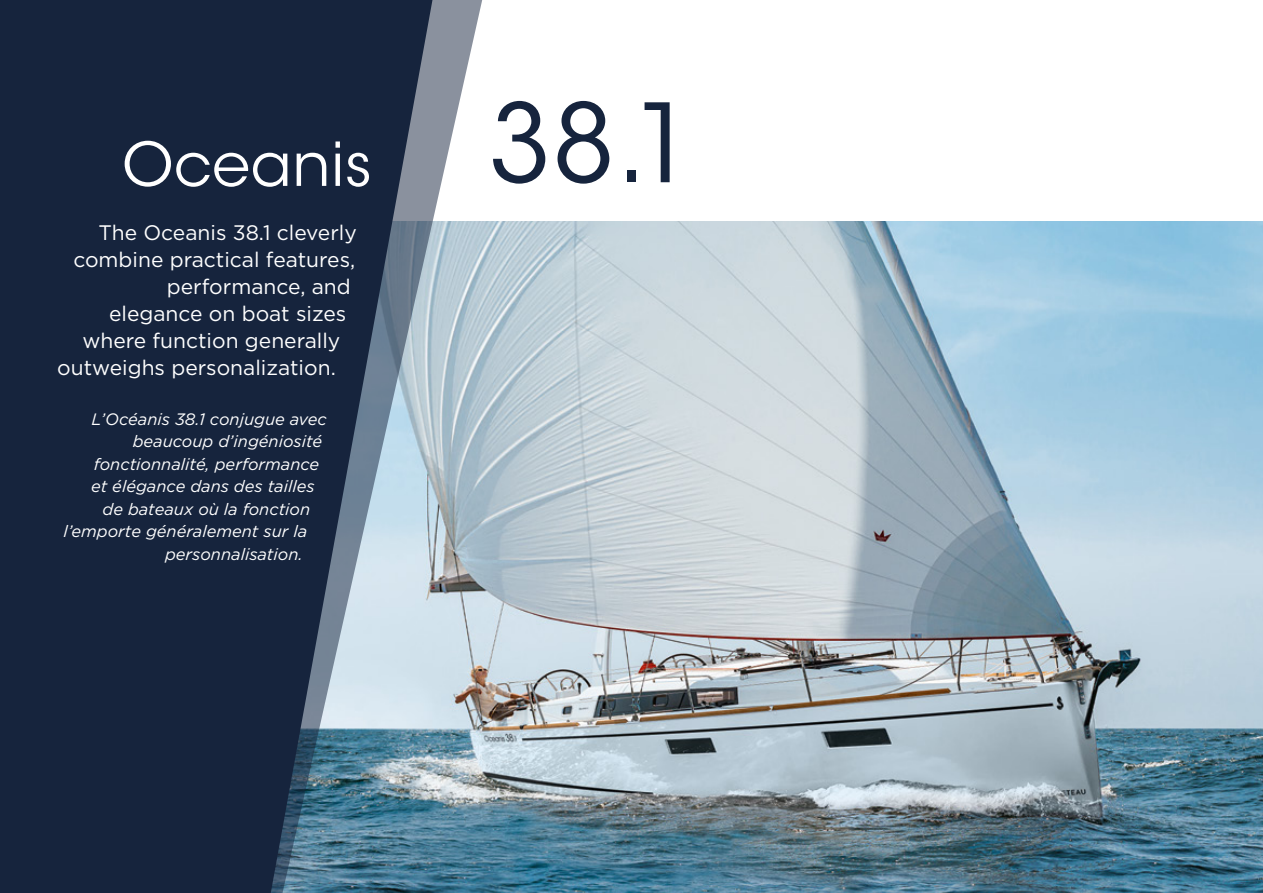
<style>
.page{position:relative;width:1263px;height:893px;background:#fff}
.page>*{position:absolute;margin:0;border:0;box-sizing:border-box;transform-origin:0 0}
.t1{font:108px "ITC Avant Garde Std";color:#16243d}
.t2{font:60px "ITC Avant Garde Std";letter-spacing:.01em;color:#fff}
.t3{font:21px "Gotham";color:#fff}
.t4{font:italic 16.5px "Gotham";color:#fff}
</style>
<div class="page">
<img style="left:490px;top:221px;width:773px;height:672px">
<svg style="left:0;top:0;width:490px;height:893px;fill:#16243d"></svg>
<h2 class="t2" style="left:122px;top:128px;width:251px">Oceanis</h2>
<p class="t3" style="left:99px;top:219px;width:260px">The Oceanis 38.1 cleverly</p>
<p class="t3" style="left:73px;top:246px;width:283px">combine practical features,</p>
<p class="t3" style="left:167px;top:273px;width:185px">performance, and</p>
<p class="t3" style="left:109px;top:300px;width:239px">elegance on boat sizes</p>
<p class="t3" style="left:82px;top:327px;width:259px">where function generally</p>
<p class="t3" style="left:57px;top:354px;width:280px">outweighs personalization.</p>
<p class="t4" style="left:92px;top:408px;width:237px">L’Océanis 38.1 conjugue avec</p>
<p class="t4" style="left:133px;top:431px;width:191px">beaucoup d’ingéniosité</p>
<p class="t4" style="left:94px;top:453px;width:227px">fonctionnalité, performance</p>
<p class="t4" style="left:91px;top:476px;width:225px">et élégance dans des tailles</p>
<p class="t4" style="left:103px;top:498px;width:209px">de bateaux où la fonction</p>
<p class="t4" style="left:64px;top:521px;width:245px">l’emporte généralement sur la</p>
<p class="t4" style="left:165px;top:543px;width:139px">personnalisation.</p>
<h1 class="t1" style="left:489px;top:78px;width:207px">38.1</h1>
</div>
